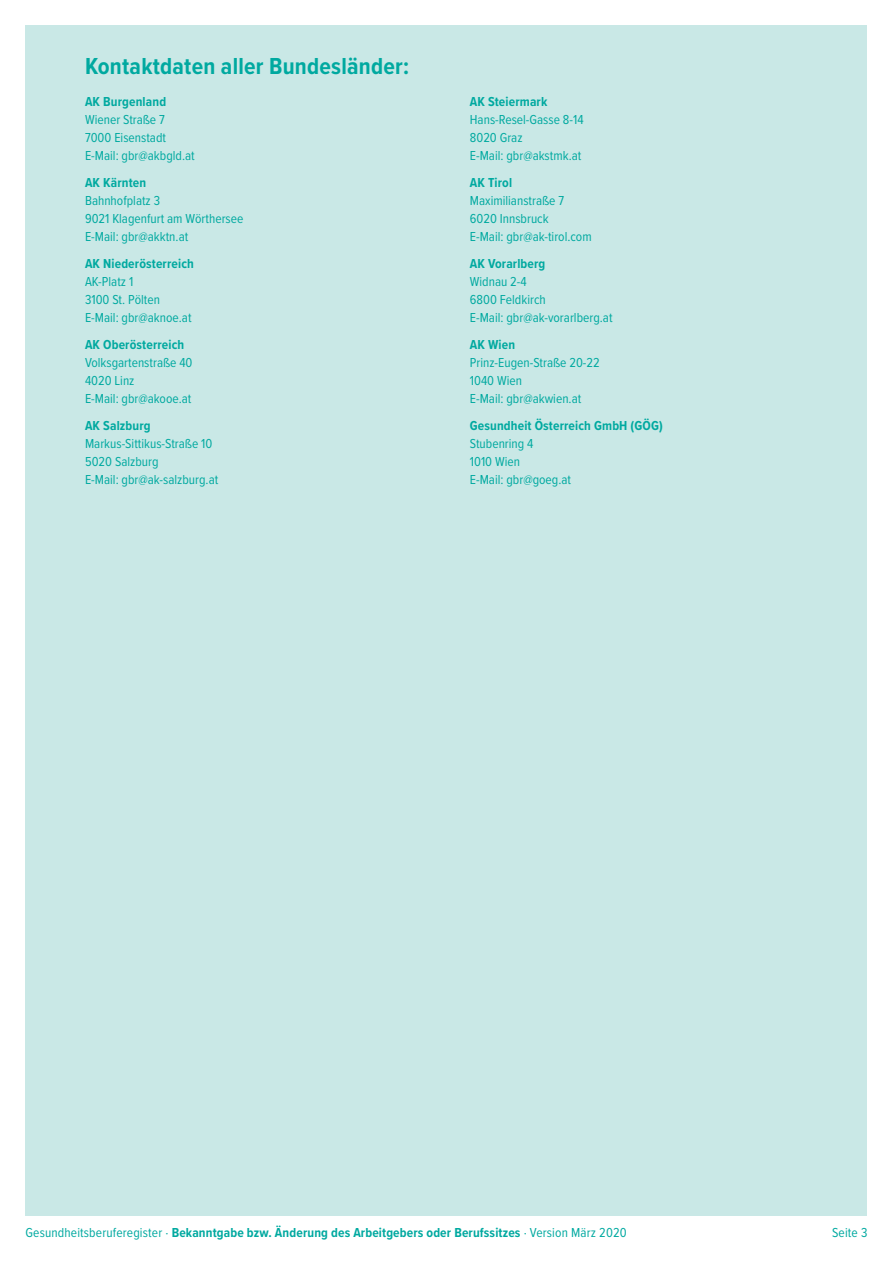
<style>
.page{position:relative;width:893px;height:1263px;background:#fff}
.page>*{position:absolute;margin:0;border:0;box-sizing:border-box;transform-origin:0 0}
.t1{font:700 24px "Proxima Nova Cond";letter-spacing:.01em;color:#00a9a0}
.t2{font:13.5px/18px "Proxima Nova Cond";color:#00a9a0}
.t3{font:700 13.5px "Proxima Nova Cond";letter-spacing:.01em;color:#00a9a0}
.s1{font-weight:400}
</style>
<div class="page">
<div style="left:26px;top:26px;width:841px;height:1190px;background:#c9e8e6"></div>
<h1 class="t1" style="left:85px;top:49px;width:325px">Kontaktdaten aller Bundesländer:</h1>
<p class="t3" style="left:85px;top:92px;width:83px">AK Burgenland</p>
<p class="t2" style="left:85px;top:110px;width:111px">Wiener Straße 7<br>7000 Eisenstadt<br>E-Mail: gbr@akbgld.at</p>
<p class="t3" style="left:85px;top:173px;width:63px">AK Kärnten</p>
<p class="t2" style="left:85px;top:191px;width:160px">Bahnhofplatz 3<br>9021 Klagenfurt am Wörthersee<br>E-Mail: gbr@akktn.at</p>
<p class="t3" style="left:85px;top:254px;width:110px">AK Niederösterreich</p>
<p class="t2" style="left:85px;top:272px;width:108px">AK-Platz 1<br>3100 St. Pölten<br>E-Mail: gbr@aknoe.at</p>
<p class="t3" style="left:85px;top:335px;width:101px">AK Oberösterreich</p>
<p class="t2" style="left:85px;top:353px;width:109px">Volksgartenstraße 40<br>4020 Linz<br>E-Mail: gbr@akooe.at</p>
<p class="t3" style="left:85px;top:416px;width:67px">AK Salzburg</p>
<p class="t2" style="left:85px;top:434px;width:135px">Markus-Sittikus-Straße 10<br>5020 Salzburg<br>E-Mail: gbr@ak-salzburg.at</p>
<p class="t3" style="left:470px;top:92px;width:79px">AK Steiermark</p>
<p class="t2" style="left:470px;top:110px;width:115px">Hans-Resel-Gasse 8-14<br>8020 Graz<br>E-Mail: gbr@akstmk.at</p>
<p class="t3" style="left:470px;top:173px;width:44px">AK Tirol</p>
<p class="t2" style="left:470px;top:191px;width:123px">Maximilianstraße 7<br>6020 Innsbruck<br>E-Mail: gbr@ak-tirol.com</p>
<p class="t3" style="left:470px;top:254px;width:77px">AK Vorarlberg</p>
<p class="t2" style="left:470px;top:272px;width:144px">Widnau 2-4<br>6800 Feldkirch<br>E-Mail: gbr@ak-vorarlberg.at</p>
<p class="t3" style="left:470px;top:335px;width:47px">AK Wien</p>
<p class="t2" style="left:470px;top:353px;width:131px">Prinz-Eugen-Straße 20-22<br>1040 Wien<br>E-Mail: gbr@akwien.at</p>
<p class="t3" style="left:470px;top:416px;width:194px">Gesundheit Österreich GmbH (GÖG)</p>
<p class="t2" style="left:470px;top:434px;width:103px">Stubenring 4<br>1010 Wien<br>E-Mail: gbr@goeg.at</p>
<p class="t3" style="left:26px;top:1223px;width:603px"><span class="s1">Gesundheitsberuferegister ·</span> Bekanntgabe bzw. Änderung des Arbeitgebers oder Berufssitzes <span class="s1">· Version März 2020</span></p>
<p class="t2" style="left:832px;top:1223px;width:37px">Seite 3</p>
</div>
